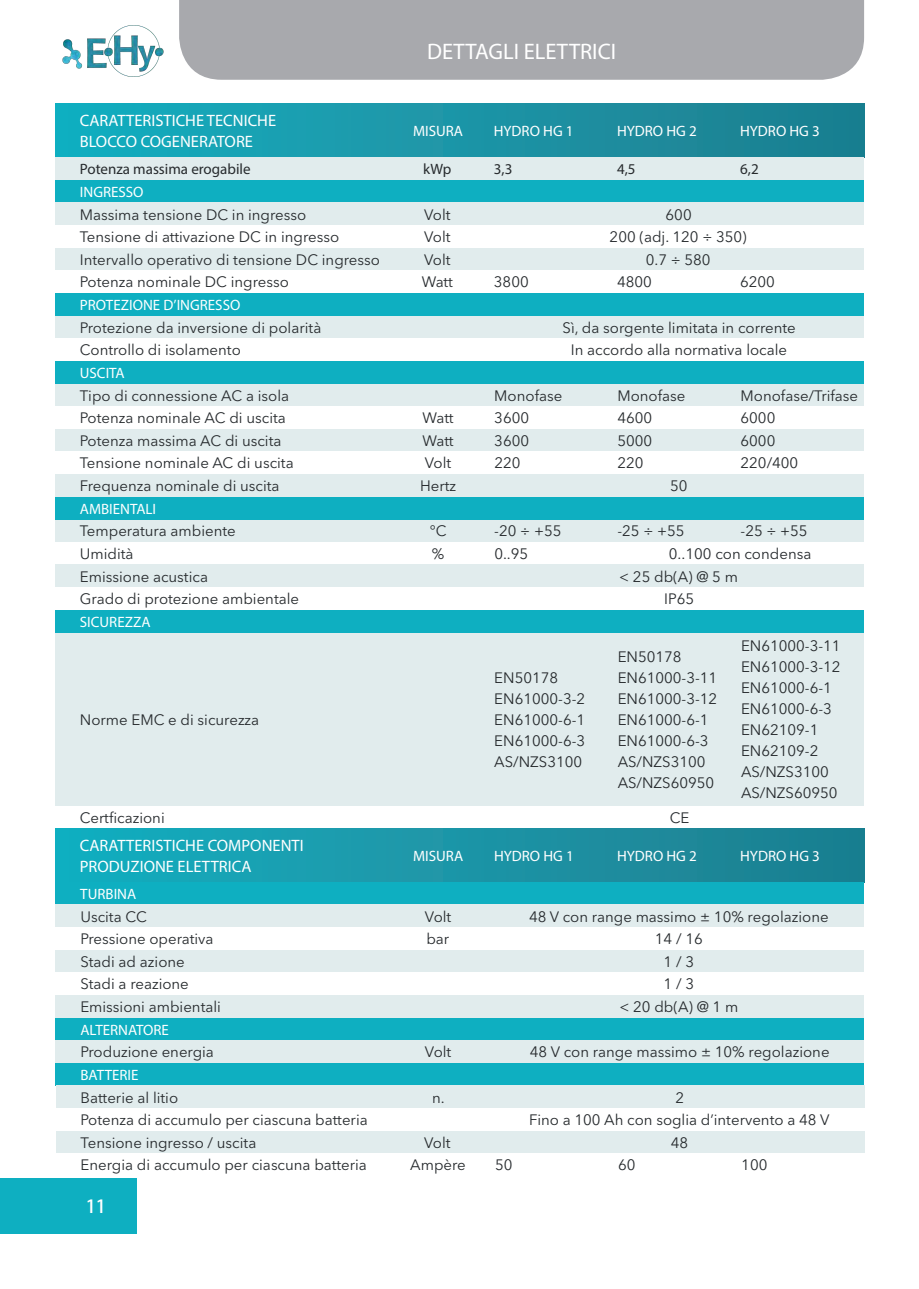
<style>
.page{position:relative;width:919px;height:1289px;background:#fff}
.page>*{position:absolute;margin:0;border:0;box-sizing:border-box;transform-origin:0 0}
.t1{font:22.5px "Myriad Pro";color:#fff}
.t2{font:700 18px "Adobe Fan Heiti Std";color:#fff}
.t3{font:16.5px/21px "Myriad Pro";color:#fff}
.t4{font:15px/21px "Avenir Next LT Pro";color:#262a2d}
.t5{font:15px "Myriad Pro";color:#fff}
.t6{font:15px "Myriad Pro";color:#262a2d}
</style>
<div class="page">
<div style="left:0;top:1178px;width:136px;height:55px;background:#0eafc1"></div>
<div style="left:179px;top:0;width:685px;height:80px;background:#a8a9ad"></div>
<img style="left:62px;top:25px;width:102px;height:52px">
<div style="left:55px;top:104px;width:809px;height:53px;background:linear-gradient(to right,#15aec0,#1e7d8e)"></div>
<div style="left:55px;top:157px;width:808px;height:23px;background:#e1eced"></div>
<div style="left:55px;top:180px;width:808px;height:23px;background:#0eafc1"></div>
<div style="left:55px;top:203px;width:808px;height:22px;background:#e1eced"></div>
<div style="left:55px;top:248px;width:808px;height:22px;background:#e1eced"></div>
<div style="left:55px;top:316px;width:809px;height:22px;background:#e1eced"></div>
<div style="left:55px;top:383px;width:809px;height:23px;background:#e1eced"></div>
<div style="left:55px;top:293px;width:809px;height:23px;background:#0eafc1"></div>
<div style="left:55px;top:361px;width:809px;height:22px;background:#0eafc1"></div>
<div style="left:55px;top:429px;width:809px;height:22px;background:#e1eced"></div>
<div style="left:55px;top:474px;width:809px;height:22px;background:#e1eced"></div>
<div style="left:55px;top:519px;width:809px;height:23px;background:#e1eced"></div>
<div style="left:55px;top:496px;width:809px;height:23px;background:#0eafc1"></div>
<div style="left:55px;top:564px;width:809px;height:23px;background:#e1eced"></div>
<div style="left:55px;top:632px;width:809px;height:174px;background:#e1eced"></div>
<div style="left:55px;top:805px;width:809px;height:23px;background:#fff"></div>
<div style="left:55px;top:610px;width:809px;height:22px;background:#0eafc1"></div>
<div style="left:55px;top:828px;width:809px;height:54px;background:linear-gradient(to right,#15aec0,#1e7d8e)"></div>
<div style="left:55px;top:882px;width:809px;height:22px;background:#0eafc1"></div>
<div style="left:55px;top:904px;width:809px;height:23px;background:#e1eced"></div>
<div style="left:55px;top:949px;width:809px;height:23px;background:#e1eced"></div>
<div style="left:55px;top:995px;width:809px;height:22px;background:#e1eced"></div>
<div style="left:55px;top:1017px;width:809px;height:23px;background:#0eafc1"></div>
<div style="left:55px;top:1040px;width:809px;height:22px;background:#e1eced"></div>
<div style="left:55px;top:1062px;width:809px;height:23px;background:#0eafc1"></div>
<div style="left:56px;top:1085px;width:808px;height:23px;background:#e1eced"></div>
<div style="left:56px;top:1130px;width:808px;height:23px;background:#e1eced"></div>
<h1 class="t1" style="left:427px;top:38px;width:190px">DETTAGLI ELETTRICI</h1>
<p class="t3" style="left:80px;top:110px;width:198px">CARATTERISTICHE TECNICHE<br>BLOCCO COGENERATORE</p>
<p class="t5" style="left:413px;top:122px;width:52px">MISURA</p>
<p class="t5" style="left:494px;top:122px;width:81px">HYDRO HG 1</p>
<p class="t6" style="left:80px;top:160px;width:172px">Potenza massima erogabile</p>
<p class="t6" style="left:423px;top:160px;width:30px">kWp</p>
<p class="t6" style="left:494px;top:160px;width:20px">3,3</p>
<p class="t5" style="left:80px;top:183px;width:65px">INGRESSO</p>
<p class="t4" style="left:80px;top:204px;width:228px">Massima tensione DC in ingresso</p>
<p class="t4" style="left:424px;top:204px;width:28px">Volt</p>
<p class="t5" style="left:617px;top:122px;width:81px">HYDRO HG 2</p>
<p class="t6" style="left:617px;top:160px;width:20px">4,5</p>
<p class="t4" style="left:665px;top:204px;width:28px">600</p>
<p class="t5" style="left:740px;top:122px;width:81px">HYDRO HG 3</p>
<p class="t6" style="left:740px;top:160px;width:20px">6,2</p>
<p class="t4" style="left:80px;top:226px;width:261px">Tensione di attivazione DC in ingresso</p>
<p class="t4" style="left:424px;top:226px;width:28px">Volt</p>
<p class="t4" style="left:80px;top:249px;width:302px">Intervallo operativo di tensione DC ingresso</p>
<p class="t4" style="left:424px;top:249px;width:28px">Volt</p>
<p class="t4" style="left:80px;top:272px;width:210px">Potenza nominale DC ingresso</p>
<p class="t4" style="left:421px;top:272px;width:33px">Watt</p>
<p class="t4" style="left:494px;top:272px;width:36px">3800</p>
<p class="t4" style="left:617px;top:272px;width:36px">4800</p>
<p class="t4" style="left:740px;top:272px;width:36px">6200</p>
<p class="t4" style="left:80px;top:316px;width:243px;line-height:22.6px">Protezione da inversione di polarità<br>Controllo di isolamento</p>
<p class="t4" style="left:80px;top:385px;width:211px">Tipo di connessione AC a isola</p>
<p class="t4" style="left:494px;top:385px;width:70px">Monofase</p>
<p class="t4" style="left:617px;top:385px;width:70px">Monofase</p>
<p class="t4" style="left:740px;top:385px;width:119px">Monofase/Trifase</p>
<p class="t4" style="left:80px;top:407px;width:207px">Potenza nominale AC di uscita</p>
<p class="t4" style="left:422px;top:407px;width:33px">Watt</p>
<p class="t4" style="left:494px;top:407px;width:36px">3600</p>
<p class="t4" style="left:617px;top:407px;width:36px">4600</p>
<p class="t4" style="left:740px;top:407px;width:36px">6000</p>
<p class="t4" style="left:609px;top:225px;width:139px;line-height:22.6px;text-align:center">200 (adj. 120 ÷ 350)<br>0.7 ÷ 580</p>
<p class="t5" style="left:80px;top:296px;width:162px">PROTEZIONE D’INGRESSO</p>
<p class="t4" style="left:562px;top:316px;width:235px;line-height:22.6px;text-align:center">Sì, da sorgente limitata in corrente<br>In accordo alla normativa locale</p>
<p class="t5" style="left:80px;top:363px;width:46px">USCITA</p>
<p class="t4" style="left:80px;top:430px;width:203px">Potenza massima AC di uscita</p>
<p class="t4" style="left:494px;top:430px;width:36px">3600</p>
<p class="t4" style="left:617px;top:430px;width:36px">5000</p>
<p class="t4" style="left:740px;top:430px;width:36px">6000</p>
<p class="t4" style="left:80px;top:452px;width:215px">Tensione nominale AC di uscita</p>
<p class="t4" style="left:425px;top:452px;width:28px">Volt</p>
<p class="t4" style="left:494px;top:452px;width:28px">220</p>
<p class="t4" style="left:617px;top:452px;width:28px">220</p>
<p class="t4" style="left:740px;top:452px;width:59px">220/400</p>
<p class="t4" style="left:80px;top:475px;width:201px">Frequenza nominale di uscita</p>
<p class="t4" style="left:670px;top:475px;width:19px">50</p>
<p class="t4" style="left:422px;top:430px;width:33px">Watt</p>
<p class="t4" style="left:420px;top:475px;width:37px">Hertz</p>
<p class="t5" style="left:80px;top:499px;width:78px">AMBIENTALI</p>
<p class="t4" style="left:80px;top:520px;width:157px">Temperatura ambiente</p>
<p class="t4" style="left:494px;top:520px;width:69px">-20 ÷ +55</p>
<p class="t4" style="left:617px;top:520px;width:69px">-25 ÷ +55</p>
<p class="t4" style="left:740px;top:520px;width:69px">-25 ÷ +55</p>
<p class="t4" style="left:80px;top:543px;width:55px">Umidità</p>
<p class="t4" style="left:432px;top:543px;width:14px">%</p>
<p class="t4" style="left:494px;top:543px;width:35px">0..95</p>
<p class="t4" style="left:669px;top:543px;width:144px">0..100 con condensa</p>
<p class="t4" style="left:429px;top:520px;width:18px">°C</p>
<p class="t4" style="left:80px;top:565px;width:130px">Emissione acustica</p>
<p class="t4" style="left:619px;top:565px;width:120px">&lt; 25 db(A) @ 5 m</p>
<p class="t4" style="left:80px;top:588px;width:221px">Grado di protezione ambientale</p>
<p class="t4" style="left:664px;top:588px;width:32px">IP65</p>
<p class="t5" style="left:80px;top:612px;width:72px">SICUREZZA</p>
<p class="t4" style="left:80px;top:709px;width:181px">Norme EMC e di sicurezza</p>
<p class="t4" style="left:494px;top:667px;width:92px">EN50178<br>EN61000-3-2<br>EN61000-6-1<br>EN61000-6-3<br>AS/NZS3100</p>
<p class="t4" style="left:617px;top:646px;width:101px">EN50178<br>EN61000-3-11<br>EN61000-3-12<br>EN61000-6-1<br>EN61000-6-3<br>AS/NZS3100<br>AS/NZS60950</p>
<p class="t4" style="left:741px;top:635px;width:101px">EN61000-3-11<br>EN61000-3-12<br>EN61000-6-1<br>EN61000-6-3<br>EN62109-1<br>EN62109-2<br>AS/NZS3100<br>AS/NZS60950</p>
<p class="t4" style="left:80px;top:807px;width:86px">Certficazioni</p>
<p class="t4" style="left:669px;top:807px;width:21px">CE</p>
<p class="t3" style="left:80px;top:834px;width:225px">CARATTERISTICHE COMPONENTI<br>PRODUZIONE ELETTRICA</p>
<p class="t5" style="left:413px;top:846px;width:52px">MISURA</p>
<p class="t5" style="left:494px;top:846px;width:81px">HYDRO HG 1</p>
<p class="t5" style="left:617px;top:846px;width:81px">HYDRO HG 2</p>
<p class="t5" style="left:740px;top:846px;width:81px">HYDRO HG 3</p>
<p class="t5" style="left:80px;top:884px;width:57px">TURBINA</p>
<p class="t4" style="left:80px;top:905px;width:68px">Uscita CC</p>
<p class="t4" style="left:529px;top:905px;width:301px">48 V con range massimo ± 10% regolazione</p>
<p class="t4" style="left:80px;top:928px;width:135px">Pressione operativa</p>
<p class="t4" style="left:426px;top:928px;width:24px">bar</p>
<p class="t4" style="left:80px;top:950px;width:110px;line-height:22.6px">Stadi ad azione<br>Stadi a reazione</p>
<p class="t4" style="left:425px;top:905px;width:28px">Volt</p>
<p class="t4" style="left:655px;top:927px;width:49px;line-height:22.6px;text-align:center">14 / 16<br>1 / 3<br>1 / 3</p>
<p class="t4" style="left:80px;top:996px;width:142px">Emissioni ambientali</p>
<p class="t4" style="left:619px;top:996px;width:120px">&lt; 20 db(A) @ 1 m</p>
<p class="t5" style="left:80px;top:1020px;width:90px">ALTERNATORE</p>
<p class="t4" style="left:80px;top:1041px;width:135px">Produzione energia</p>
<p class="t5" style="left:80px;top:1065px;width:60px">BATTERIE</p>
<p class="t4" style="left:81px;top:1085px;width:289px;line-height:22.6px">Batterie al litio<br>Potenza di accumulo per ciascuna batteria<br>Tensione ingresso / uscita</p>
<p class="t4" style="left:530px;top:1041px;width:301px">48 V con range massimo ± 10% regolazione</p>
<p class="t4" style="left:425px;top:1041px;width:28px">Volt</p>
<p class="t4" style="left:675px;top:1086px;width:10px">2</p>
<p class="t4" style="left:432px;top:1086px;width:14px">n.</p>
<p class="t4" style="left:529px;top:1109px;width:301px">Fino a 100 Ah con soglia d’intervento a 48 V</p>
<p class="t4" style="left:424px;top:1131px;width:28px">Volt</p>
<p class="t4" style="left:671px;top:1131px;width:19px">48</p>
<p class="t4" style="left:81px;top:1154px;width:288px">Energia di accumulo per ciascuna batteria</p>
<p class="t4" style="left:410px;top:1154px;width:57px">Ampère</p>
<p class="t4" style="left:495px;top:1154px;width:19px">50</p>
<p class="t4" style="left:618px;top:1154px;width:19px">60</p>
<p class="t4" style="left:741px;top:1154px;width:28px">100</p>
<p class="t2" style="left:86px;top:1195px;width:22px">11</p>
</div>
